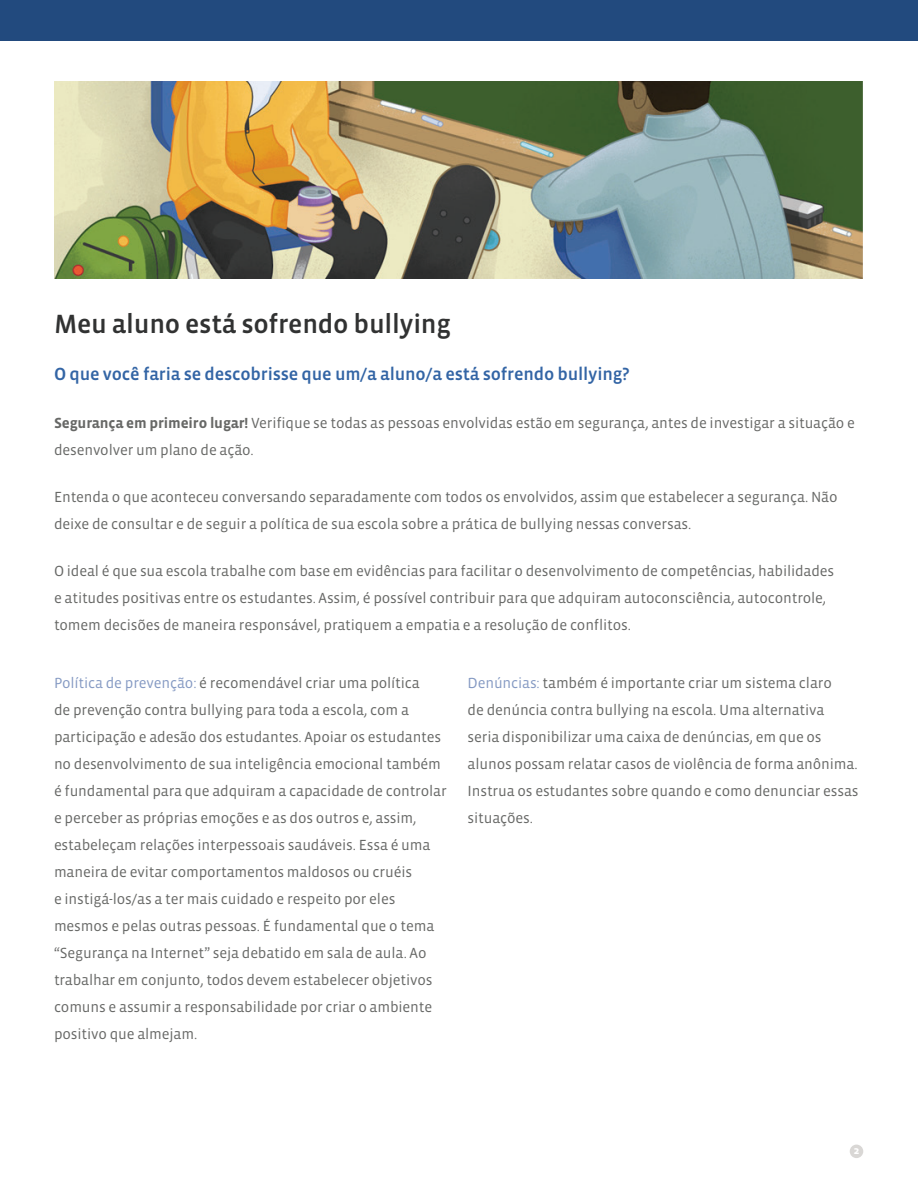
<style>
.page{position:relative;width:918px;height:1188px;background:#fff}
.page>*{position:absolute;margin:0;border:0;box-sizing:border-box;transform-origin:0 0}
.t1{font:500 27px "Vista Sans OT";letter-spacing:-.01em;color:#313232}
.t2{font:500 18px "Vista Sans OT";letter-spacing:-.01em;color:#3365a5}
.t3{font:15px/27px "Vista Sans OT";letter-spacing:-.01em;color:#676866}
.t4{font:700 10.65px "Vista Sans OT";color:#fff;scale:1.15 1}
.s1{font-weight:700}
.s2{color:#859ac3}
</style>
<div class="page">
<img style="left:54px;top:81px;width:808px;height:197px">
<div style="left:0;top:0;width:918px;height:40px;background:#224a7e"></div>
<div style="left:850px;top:1145px;width:13px;height:13px;background:#d9d7d5;border-radius:50%"></div>
<h1 class="t1" style="left:54px;top:310px;width:398px">Meu aluno está sofrendo bullying</h1>
<p class="t2" style="left:54px;top:365px;width:577px">O que você faria se descobrisse que um/a aluno/a está sofrendo bullying?</p>
<p class="t3" style="left:54px;top:409px;width:802px"><span class="s1">Segurança em primeiro lugar!</span> Verifique se todas as pessoas envolvidas estão em segurança, antes de investigar a situação e desenvolver um plano de ação.</p>
<p class="t3" style="left:54px;top:484px;width:785px">Entenda o que aconteceu conversando separadamente com todos os envolvidos, assim que estabelecer a segurança. Não deixe de consultar e de seguir a política de sua escola sobre a prática de bullying nessas conversas.</p>
<p class="t3" style="left:54px;top:558px;width:782px">O ideal é que sua escola trabalhe com base em evidências para facilitar o desenvolvimento de competências, habilidades e atitudes positivas entre os estudantes. Assim, é possível contribuir para que adquiram autoconsciência, autocontrole, tomem decisões de maneira responsável, pratiquem a empatia e a resolução de conflitos.</p>
<p class="t3" style="left:54px;top:670px;width:394px"><span class="s2">Política de prevenção:</span> é recomendável criar uma política<br>de prevenção contra bullying para toda a escola, com a participação e adesão dos estudantes. Apoiar os estudantes no desenvolvimento de sua inteligência emocional também é fundamental para que adquiram a capacidade de controlar e perceber as próprias emoções e as dos outros e, assim, estabeleçam relações interpessoais saudáveis. Essa é uma maneira de evitar comportamentos maldosos ou cruéis<br>e instigá-los/as a ter mais cuidado e respeito por eles mesmos e pelas outras pessoas. É fundamental que o tema “Segurança na Internet” seja debatido em sala de aula. Ao trabalhar em conjunto, todos devem estabelecer objetivos comuns e assumir a responsabilidade por criar o ambiente positivo que almejam.</p>
<p class="t3" style="left:468px;top:670px;width:393px"><span class="s2">Denúncias:</span> também é importante criar um sistema claro<br>de denúncia contra bullying na escola. Uma alternativa seria disponibilizar uma caixa de denúncias, em que os alunos possam relatar casos de violência de forma anônima.<br>Instrua os estudantes sobre quando e como denunciar essas situações.</p>
<p class="t4" style="left:854px;top:1145px;width:7px">2</p>
</div>
